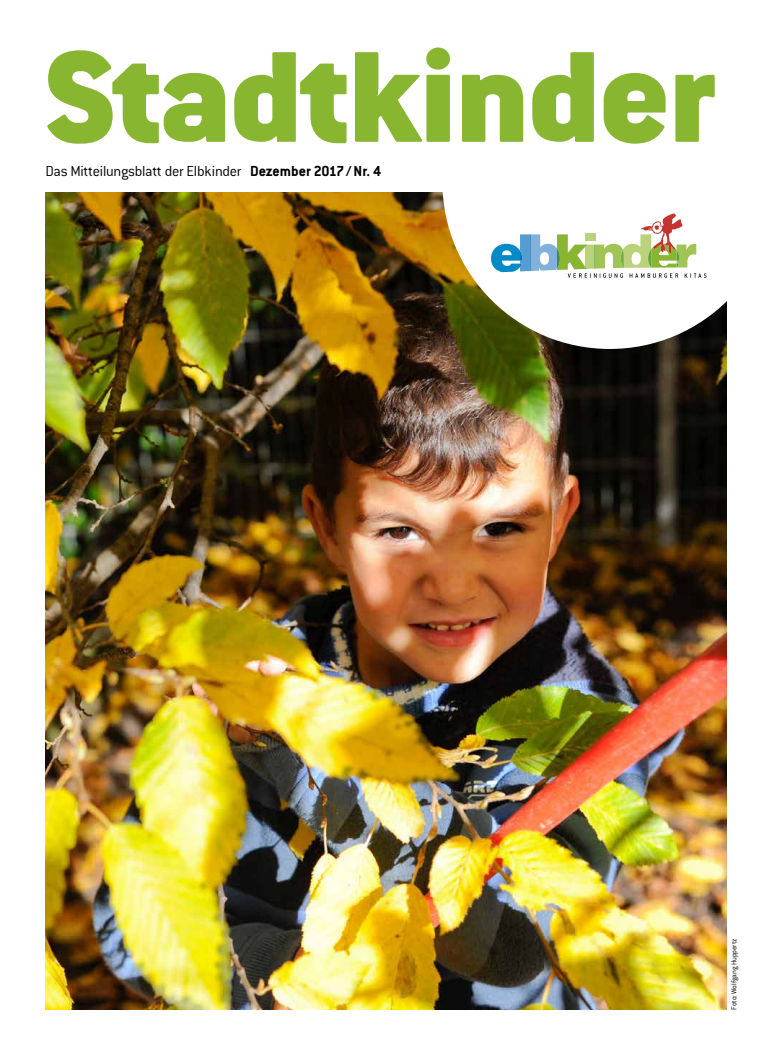
<style>
.page{position:relative;width:772px;height:1055px;background:#fff}
.page>*{position:absolute;margin:0;border:0;box-sizing:border-box;transform-origin:0 0}
.t1{font:900 141.9px "Conduit For Elbkinder";color:#88b631}
.t2{font:300 16px "Conduit For Elbkinder";letter-spacing:-.02em;color:#000}
.t3{font:700 16px "Conduit For Elbkinder";color:#000}
.t4{font:300 8px "Conduit For Elbkinder";letter-spacing:-.02em;color:#000}
</style>
<div class="page">
<img style="left:45px;top:193px;width:681px;height:816px">
<svg style="left:442px;top:192px;width:285px;height:157px"></svg>
<svg style="left:490px;top:213px;width:216px;height:65px"></svg>
<h1 class="t1" style="left:45px;top:9px;width:670px">Stadtkinder</h1>
<p class="t3" style="left:250px;top:161px;width:132px">Dezember 2017/Nr. 4</p>
<p class="t2" style="left:45px;top:162px;width:197px">Das Mitteilungsblatt der Elbkinder</p>
<p class="t4" style="left:729px;top:1009px;width:73px;rotate:-90deg">Foto: Wolfgang Huppertz</p>
</div>
